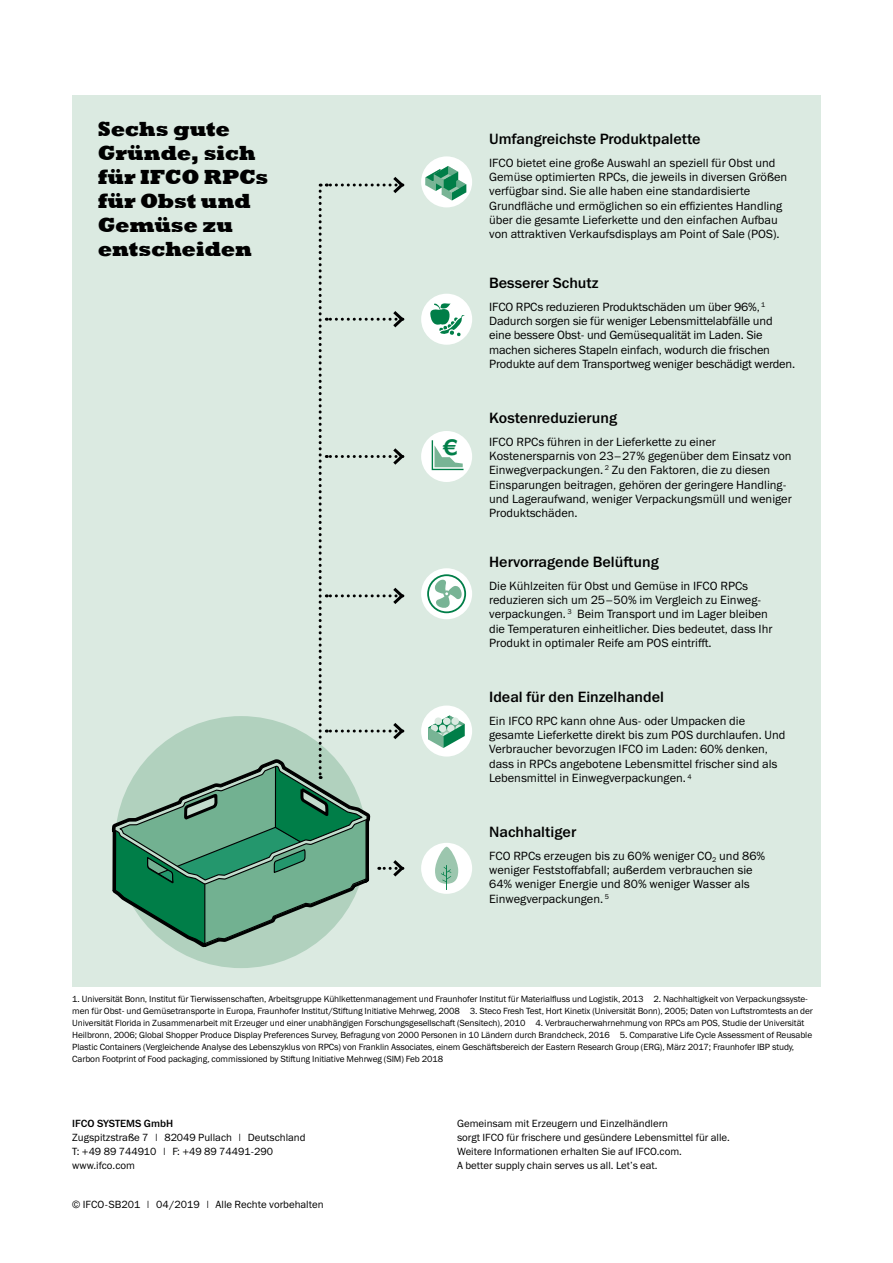
<style>
.page{position:relative;width:893px;height:1263px;background:#fff}
.page>*{position:absolute;margin:0;border:0;box-sizing:border-box;transform-origin:0 0}
.t1{font:500 22.8px "Akzidenz Grotesk Pro";color:#007e48}
.t2{font:800 21px/24px "Rockwell";letter-spacing:-.01em;color:#000}
.t3{font:500 15px "Franklin Gothic ITC";color:#000}
.t4{font:12px/14.2px "Franklin Gothic ITC";color:#000}
.t5{font:10.5px/14.2px "Franklin Gothic ITC";color:#000}
.t6{font:500 10.5px "Franklin Gothic ITC";color:#000}
.t7{font:9px/12px "Franklin Gothic ITC";letter-spacing:-.01em;color:#000}
</style>
<div class="page">
<div style="left:72px;top:96px;width:749px;height:891px;background:#dbeae1"></div>
<svg style="left:111px;top:824px;width:201px;height:144px"></svg>
<svg style="left:114px;top:177px;width:291px;height:769px"></svg>
<div style="left:421px;top:156px;width:51px;height:51px;background:#fff;border-radius:50%"></div>
<svg style="left:426px;top:166px;width:40px;height:35px"></svg>
<div style="left:421px;top:431px;width:51px;height:51px;background:#fff;border-radius:50%"></div>
<svg style="left:431px;top:440px;width:33px;height:31px"></svg>
<div style="left:421px;top:568px;width:51px;height:51px;background:#fff;border-radius:50%"></div>
<svg style="left:434px;top:578px;width:29px;height:31px"></svg>
<div style="left:427px;top:574px;width:39px;height:39px;border:2px solid #007e48;border-radius:50%"></div>
<div style="left:421px;top:705px;width:51px;height:51px;background:#fff;border-radius:50%"></div>
<svg style="left:428px;top:715px;width:37px;height:33px"></svg>
<div style="left:421px;top:843px;width:51px;height:51px;background:#fff;border-radius:50%"></div>
<svg style="left:435px;top:847px;width:23px;height:43px"></svg>
<div style="left:421px;top:294px;width:51px;height:51px;background:#fff;border-radius:50%"></div>
<svg style="left:424px;top:296px;width:45px;height:46px"></svg>
<h2 class="t2" style="left:98px;top:117px;width:172px">Sechs gute<br>Gründe, sich für IFCO RPCs für Obst und<br>Gemüse zu entscheiden</h2>
<h1 class="t1" style="left:442px;top:432px;width:17px">€</h1>
<p class="t3" style="left:489px;top:130px;width:213px">Umfangreichste Produktpalette</p>
<p class="t4" style="left:489px;top:156px;width:300px">IFCO bietet eine große Auswahl an speziell für Obst und Gemüse optimierten RPCs, die jeweils in diversen Größen verfügbar sind. Sie alle haben eine standardisierte Grundfläche und ermöglichen so ein effizientes Handling über die gesamte Lieferkette und den einfachen Aufbau von attraktiven Verkaufsdisplays am Point of Sale (POS).</p>
<p class="t3" style="left:489px;top:274px;width:111px">Besserer Schutz</p>
<p class="t4" style="left:489px;top:300px;width:308px">IFCO RPCs reduzieren Produktschäden um über 96%, <sup>1<br></sup>Dadurch sorgen sie für weniger Lebensmittelabfälle und eine bessere Obst- und Gemüsequalität im Laden. Sie machen sicheres Stapeln einfach, wodurch die frischen Produkte auf dem Transportweg weniger beschädigt werden.</p>
<p class="t3" style="left:489px;top:409px;width:130px">Kostenreduzierung</p>
<p class="t4" style="left:489px;top:435px;width:304px">IFCO RPCs führen in der Lieferkette zu einer Kostenersparnis von 23–27% gegenüber dem Einsatz von Einwegverpackungen. <sup>2</sup> Zu den Faktoren, die zu diesen Einsparungen beitragen, gehören der geringere Handling&shy;und Lageraufwand, weniger Verpackungsmüll und weniger Produktschäden.</p>
<p class="t3" style="left:489px;top:553px;width:171px">Hervorragende Belüftung</p>
<p class="t4" style="left:489px;top:579px;width:285px">Die Kühlzeiten für Obst und Gemüse in IFCO RPCs reduzieren sich um 25–50% im Vergleich zu Einweg&shy;verpackungen. <sup>3</sup> Beim Transport und im Lager bleiben die Temperaturen einheitlicher. Dies bedeutet, dass Ihr Produkt in optimaler Reife am POS eintrifft.</p>
<p class="t3" style="left:489px;top:688px;width:176px">Ideal für den Einzelhandel</p>
<p class="t4" style="left:489px;top:714px;width:298px">Ein IFCO RPC kann ohne Aus- oder Umpacken die gesamte Lieferkette direkt bis zum POS durchlaufen. Und Verbraucher bevorzugen IFCO im Laden: 60% denken, dass in RPCs angebotene Lebensmittel frischer sind als Lebensmittel in Einwegverpackungen. <sup>4</sup></p>
<p class="t3" style="left:489px;top:823px;width:89px">Nachhaltiger</p>
<p class="t4" style="left:489px;top:849px;width:278px">FCO RPCs erzeugen bis zu 60% weniger CO<sub>2</sub> und 86% weniger Feststoffabfall; außerdem verbrauchen sie 64% weniger Energie und 80% weniger Wasser als Einwegverpackungen. <sup>5</sup></p>
<p class="t7" style="left:72px;top:993px;width:742px">1. Universität Bonn, Institut für Tierwissenschaften, Arbeitsgruppe Kühlkettenmanagement und Fraunhofer Institut für Materialfluss und Logistik, 2013 2. Nachhaltigkeit von Verpackungssyste&shy;men für Obst- und Gemüsetransporte in Europa, Fraunhofer Institut/Stiftung Initiative Mehrweg, 2008 3. Steco Fresh Test, Hort Kinetix (Universität Bonn), 2005; Daten von Luftstromtests an der Universität Florida in Zusammenarbeit mit Erzeuger und einer unabhängigen Forschungsgesellschaft (Sensitech), 2010 4. Verbraucherwahrnehmung von RPCs am POS, Studie der Universität Heilbronn, 2006; Global Shopper Produce Display Preferences Survey, Befragung von 2000 Personen in 10 Ländern durch Brandcheck, 2016 5. Comparative Life Cycle Assessment of Reusable Plastic Containers (Vergleichende Analyse des Lebenszyklus von RPCs) von Franklin Associates, einem Geschäftsbereich der Eastern Research Group (ERG), März 2017; Fraunhofer IBP study, Carbon Footprint of Food packaging, commissioned by Stiftung Initiative Mehrweg (SIM) Feb 2018</p>
<p class="t6" style="left:72px;top:1117px;width:102px">IFCO SYSTEMS GmbH</p>
<p class="t5" style="left:72px;top:1130px;width:235px">Zugspitzstraße 7 | 82049 Pullach | Deutschland<br>T: +49 89 744910 | F: +49 89 74491-290 www.ifco.com</p>
<p class="t5" style="left:72px;top:1197px;width:253px">© IFCO-SB201 | 04/2019 | Alle Rechte vorbehalten</p>
<p class="t5" style="left:457px;top:1116px;width:274px">Gemeinsam mit Erzeugern und Einzelhändlern<br>sorgt IFCO für frischere und gesündere Lebensmittel für alle.<br>Weitere Informationen erhalten Sie auf IFCO.com.<br>A better supply chain serves us all. Let’s eat.</p>
</div>
